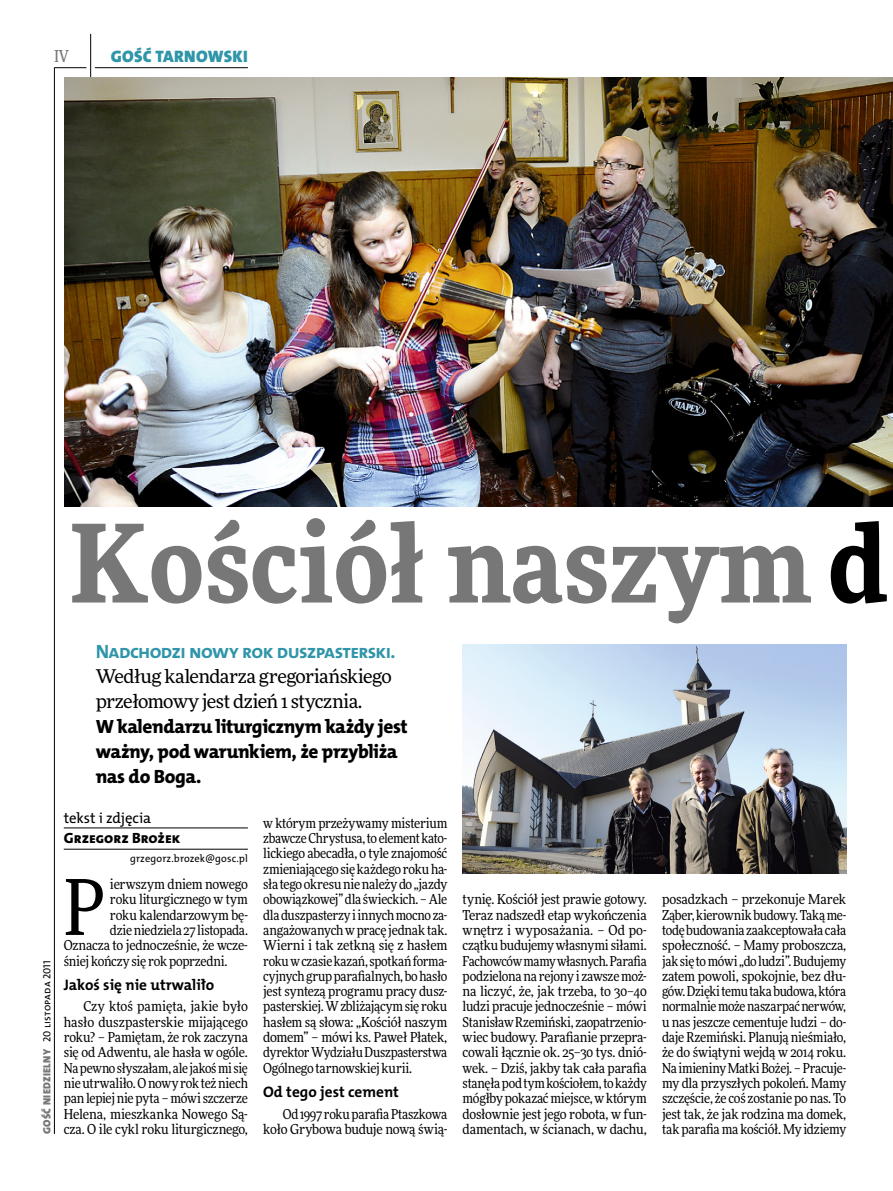
<style>
.page{position:relative;width:893px;height:1191px;background:#fff}
.page>*{position:absolute;margin:0;border:0;box-sizing:border-box;transform-origin:0 0}
.t1{font:900 108px "Freeday Narrow";letter-spacing:.005em;color:#777778}
.t2{font:76.95px "Freeday Narrow News";color:#000}
.t3{font:19.35px/24.9px "The Mix HP8 Ex Bld";letter-spacing:-.02em;color:#000}
.t4{font:19.35px "The Mix HP7 Bld";letter-spacing:-.035em;color:#2f95a8}
.t5{font:18.9px/24.9px "Freeday News";letter-spacing:-.03em;color:#000}
.t6{font:16.65px "The Mix HP9 Blk";letter-spacing:.02em;color:#2f95a8}
.t7{font:500 16.5px "Freeday Narrow";color:#777778;scale:.9 1}
.t8{font:15.3px "The Mix HP7 Bld";color:#000}
.t9{font:14.85px "The Mix HP8 Ex Bld";color:#000}
.t10{font:14.85px "The Mix HP5 Plain";letter-spacing:-.015em;color:#000}
.t11{font:13.65px/15.3px "Freeday Narrow News";letter-spacing:-.015em;color:#000;text-align:justify}
.t12{font:10.5px "The Mix HP5 Plain";letter-spacing:.01em;color:#000}
.s1{color:#000}
.s2{font-family:"The Mix HP9 Blk";color:#777778}
</style>
<div class="page">
<hr style="left:54px;top:67px;width:1px;height:1067px;background:#000">
<hr style="left:90px;top:34px;width:1px;height:43px;background:#000">
<hr style="left:54px;top:67px;width:32px;height:1px;background:#000">
<hr style="left:95px;top:67px;width:153px;height:1px;background:#000">
<hr style="left:64px;top:827px;width:184px;height:1px;background:#000">
<hr style="left:64px;top:849px;width:184px;height:1px;background:#000">
<img style="left:463px;top:644px;width:383px;height:229px">
<img style="left:65px;top:77px;width:828px;height:429px">
<p class="t7" style="left:54px;top:46px;width:17px">IV</p>
<p class="t6" style="left:111px;top:46px;width:138px">GOŚĆ TARNOWSKI</p>
<h1 class="t1" style="left:70px;top:493px;width:818px">Kościół naszym <span class="s1">d</span></h1>
<p class="t12" style="left:40px;top:1134px;width:175px;rotate:-90deg"><span class="s2">GOŚĆ NIEDZIELNY</span> 20 listopada 2011</p>
<h3 class="t4" style="left:96px;top:639px;width:301px">Nadchodzi nowy rok duszpasterski.</h3>
<h3 class="t5" style="left:96px;top:663px;width:298px">Według kalendarza gregoriańskiego przełomowy jest dzień 1 stycznia.</h3>
<h3 class="t3" style="left:96px;top:714px;width:313px">W kalendarzu liturgicznym każdy jest ważny, pod warunkiem, że przybliża nas do Boga.</h3>
<p class="t10" style="left:64px;top:808px;width:89px">tekst i zdjęcia</p>
<p class="t9" style="left:64px;top:828px;width:118px">Grzegorz Brożek</p>
<p class="t12" style="left:130px;top:852px;width:119px">grzegorz.brozek@gosc.pl</p>
<h2 class="t2" style="left:64px;top:860px;width:43px">P</h2>
<p class="t11" style="left:110px;top:876px;width:139px">ierwszym dniem nowego</p>
<p class="t11" style="left:110px;top:891px;width:139px">roku liturgicznego w tym</p>
<p class="t11" style="left:110px;top:907px;width:139px">roku kalendarzowym bę-</p>
<p class="t11" style="left:110px;top:922px;width:139px">dzie niedziela 27 listopada.</p>
<p class="t11" style="left:64px;top:937px;width:186px">Oznacza to jednocześnie, że wcze-</p>
<p class="t11" style="left:64px;top:953px;width:165px">śniej kończy się rok poprzedni.</p>
<p class="t8" style="left:64px;top:974px;width:152px">Jakoś się nie utrwaliło</p>
<p class="t11" style="left:64px;top:998px;width:186px;text-indent:20px">Czy ktoś pamięta, jakie było hasło duszpasterskie mijającego roku? – Pamiętam, że rok zaczyna się od Adwentu, ale hasła w ogóle.<br>Na pewno słyszałam, ale jakoś mi się nie utrwaliło. O nowy rok też niech pan lepiej nie pyta – mówi szczerze Helena, mieszkanka Nowego Są&shy;cza. O ile cykl roku liturgicznego,</p>
<p class="t11" style="left:263px;top:815px;width:186px">w którym przeżywamy misterium zbawcze Chrystusa, to element kato&shy;lickiego abecadła, o tyle znajomość zmieniającego się każdego roku ha&shy;sła tego okresu nie należy do „jazdy obowiązkowej” dla świeckich. – Ale dla duszpasterzy i innych mocno za&shy;angażowanych w pracę jednak tak.<br>Wierni i tak zetkną się z hasłem roku w czasie kazań, spotkań forma&shy;cyjnych grup parafialnych, bo hasło jest syntezą programu pracy dusz&shy;pasterskiej. W zbliżającym się roku hasłem są słowa: „Kościół naszym domem” – mówi ks. Paweł Płatek, dyrektor Wydziału Duszpasterstwa Ogólnego tarnowskiej kurii.</p>
<p class="t8" style="left:263px;top:1081px;width:137px">Od tego jest cement</p>
<p class="t11" style="left:263px;top:1106px;width:186px;text-align:right">Od 1997 roku parafia Ptaszkowa koło Grybowa buduje nową świą-</p>
<p class="t11" style="left:463px;top:891px;width:186px">tynię. Kościół jest prawie gotowy.<br>Teraz nadszedł etap wykończenia wnętrz i wyposażania. – Od po&shy;czątku budujemy własnymi siłami.<br>Fachowców mamy własnych. Parafia podzielona na rejony i zawsze moż&shy;na liczyć, że, jak trzeba, to 30–40 ludzi pracuje jednocześnie – mówi Stanisław Rzemiński, zaopatrzenio&shy;wiec budowy. Parafianie przepra&shy;cowali łącznie ok. 25–30 tys. dnió&shy;wek. – Dziś, jakby tak cała parafia stanęła pod tym kościołem, to każdy mógłby pokazać miejsce, w którym dosłownie jest jego robota, w fun&shy;damentach, w ścianach, w dachu,</p>
<p class="t11" style="left:662px;top:891px;width:186px">posadzkach – przekonuje Marek Ząber, kierownik budowy. Taką me&shy;todę budowania zaakceptowała cała społeczność. – Mamy proboszcza, jak się to mówi „do ludzi”. Budujemy zatem powoli, spokojnie, bez dłu&shy;gów. Dzięki temu taka budowa, która normalnie może naszarpać nerwów, u nas jeszcze cementuje ludzi – do&shy;daje Rzemiński. Planują nieśmiało, że do świątyni wejdą w 2014 roku.<br>Na imieniny Matki Bożej. – Pracuje&shy;my dla przyszłych pokoleń. Mamy szczęście, że coś zostanie po nas. To jest tak, że jak rodzina ma domek, tak parafia ma kościół. My idziemy</p>
</div>
